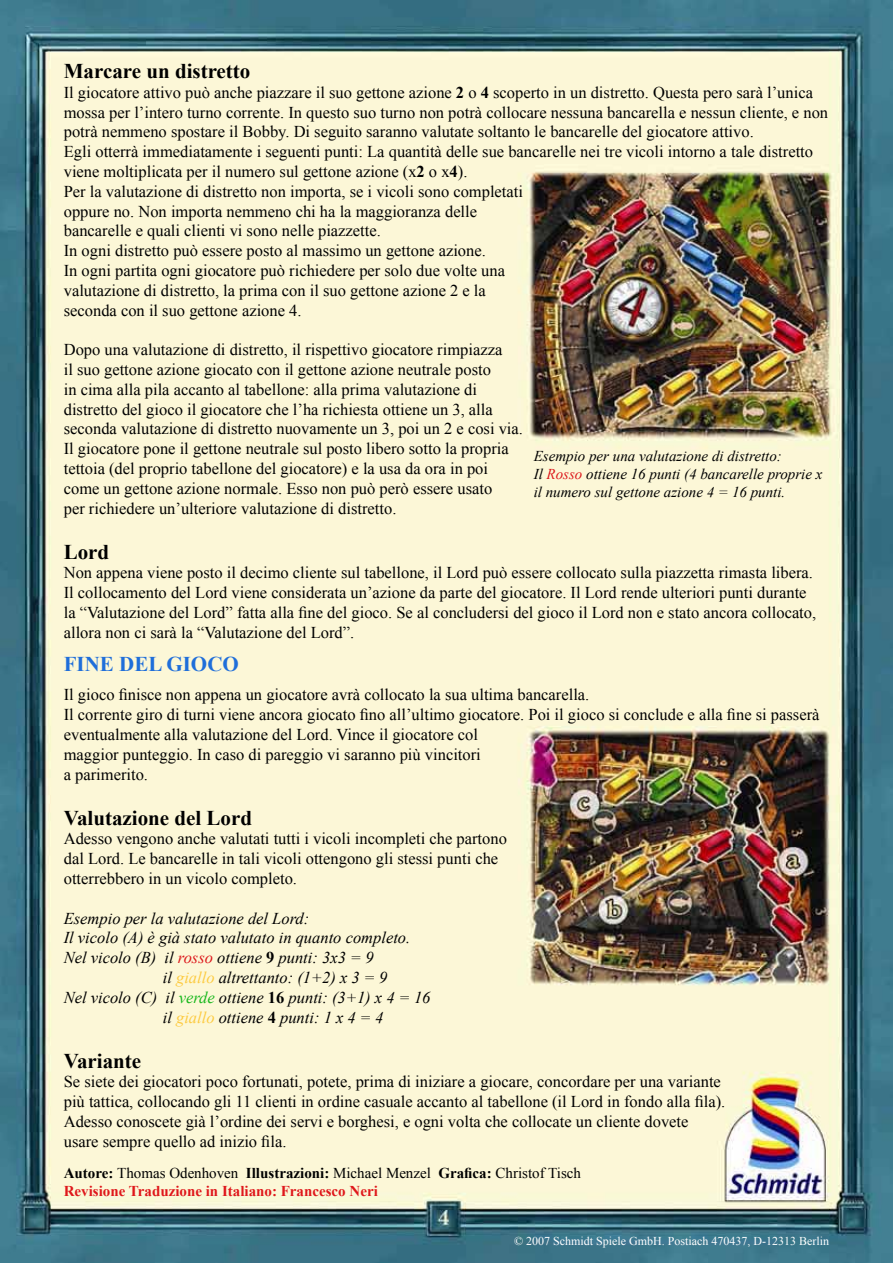
<style>
.page{position:relative;width:893px;height:1263px;background:#fff}
.page>*{position:absolute;margin:0;border:0;box-sizing:border-box;transform-origin:0 0}
.t1{font:700 21px "Times New Roman";color:#000}
.t2{font:700 21px "Times New Roman";color:#1f6eda}
.t3{font:16.5px/19.8px "Times New Roman";color:#000}
.t4{font:italic 16.5px "Times New Roman";color:#000}
.t5{font:700 15px/18px "Times New Roman";color:#df171b}
.t6{font:italic 15px/18px "Times New Roman";color:#000}
.t7{font:12px "Times New Roman";color:#fff}
.s1{font-weight:700}
.s2{color:#dc171b}
.s3{font-weight:700;font-style:normal}
.s4{color:#fdcb41}
.s5{color:#1ab81e}
.s6{color:#000}
.s7{font-weight:400;color:#000}
</style>
<div class="page">
<img style="left:0;top:0;width:893px;height:1263px">
<p class="t1" style="left:64px;top:56px;width:188px">Marcare un distretto</p>
<p class="t3" style="left:64px;top:82px;width:766px">Il giocatore attivo può anche piazzare il suo gettone azione <span class="s1">2</span> o <span class="s1">4</span> scoperto in un distretto. Questa pero sarà l’unica mossa per l’intero turno corrente. In questo suo turno non potrà collocare nessuna bancarella e nessun cliente, e non potrà nemmeno spostare il Bobby. Di seguito saranno valutate soltanto le bancarelle del giocatore attivo.<br>Egli otterrà immediatamente i seguenti punti: La quantità delle sue bancarelle nei tre vicoli intorno a tale distretto viene moltiplicata per il numero sul gettone azione (x<span class="s1">2</span> o x<span class="s1">4</span>).<br>Per la valutazione di distretto non importa, se i vicoli sono completati<br>oppure no. Non importa nemmeno chi ha la maggioranza delle<br>bancarelle e quali clienti vi sono nelle piazzette.<br>In ogni distretto può essere posto al massimo un gettone azione.<br>In ogni partita ogni giocatore può richiedere per solo due volte una<br>valutazione di distretto, la prima con il suo gettone azione 2 e la<br>seconda con il suo gettone azione 4.</p>
<p class="t3" style="left:64px;top:340px;width:461px">Dopo una valutazione di distretto, il rispettivo giocatore rimpiazza<br>il suo gettone azione giocato con il gettone azione neutrale posto<br>in cima alla pila accanto al tabellone: alla prima valutazione di distretto del gioco il giocatore che l’ha richiesta ottiene un 3, alla seconda valutazione di distretto nuovamente un 3, poi un 2 e cosi via.<br>Il giocatore pone il gettone neutrale sul posto libero sotto la propria tettoia (del proprio tabellone del giocatore) e la usa da ora in poi come un gettone azione normale. Esso non può però essere usato<br>per richiedere un’ulteriore valutazione di distretto.</p>
<p class="t1" style="left:64px;top:537px;width:47px">Lord</p>
<p class="t3" style="left:64px;top:563px;width:754px">Non appena viene posto il decimo cliente sul tabellone, il Lord può essere collocato sulla piazzetta rimasta libera.<br>Il collocamento del Lord viene considerata un’azione da parte del giocatore. Il Lord rende ulteriori punti durante la “Valutazione del Lord” fatta alla fine del gioco. Se al concludersi del gioco il Lord non e stato ancora collocato, allora non ci sarà la “Valutazione del Lord”.</p>
<p class="t6" style="left:534px;top:447px;width:290px">Esempio per una valutazione di distretto:<br>Il <span class="s2">Rosso</span> ottiene 16 punti (4 bancarelle proprie x il numero sul gettone azione 4 = 16 punti.</p>
<p class="t2" style="left:64px;top:649px;width:177px">FINE DEL GIOCO</p>
<p class="t3" style="left:64px;top:685px;width:757px">Il gioco finisce non appena un giocatore avrà collocato la sua ultima bancarella.<br>Il corrente giro di turni viene ancora giocato fino all’ultimo giocatore. Poi il gioco si conclude e alla fine si passerà eventualmente alla valutazione del Lord. Vince il giocatore col<br>maggior punteggio. In caso di pareggio vi saranno più vincitori<br>a parimerito.</p>
<p class="t1" style="left:64px;top:803px;width:190px">Valutazione del Lord</p>
<p class="t3" style="left:64px;top:829px;width:445px">Adesso vengono anche valutati tutti i vicoli incompleti che partono dal Lord. Le bancarelle in tali vicoli ottengono gli stessi punti che otterrebbero in un vicolo completo.</p>
<p class="t4" style="left:64px;top:907px;width:247px">Esempio per la valutazione del Lord:</p>
<p class="t4" style="left:64px;top:926px;width:348px">Il vicolo (A) è già stato valutato in quanto completo.</p>
<p class="t4" style="left:64px;top:946px;width:311px">Nel vicolo (B) il <span class="s2">rosso</span> ottiene <span class="s3">9</span> punti: 3x3 = 9</p>
<p class="t4" style="left:163px;top:966px;width:226px">il <span class="s4">giallo</span> altrettanto: (1+2) x 3 = 9</p>
<p class="t4" style="left:64px;top:986px;width:368px">Nel vicolo (C) il <span class="s5">verde</span> ottiene <span class="s3">16</span> punti: (3+1) x 4 = 16</p>
<p class="t4" style="left:163px;top:1006px;width:222px">il <span class="s4">giallo</span> ottiene <span class="s3">4</span> punti: 1 x 4 = 4</p>
<p class="t1" style="left:64px;top:1046px;width:79px">Variante</p>
<p class="t3" style="left:64px;top:1072px;width:663px">Se siete dei giocatori poco fortunati, potete, prima di iniziare a giocare, concordare per una variante più tattica, collocando gli 11 clienti in ordine casuale accanto al tabellone (il Lord in fondo alla fila).<br>Adesso conoscete già l’ordine dei servi e borghesi, e ogni volta che collocate un cliente dovete usare sempre quello ad inizio fila.</p>
<p class="t5" style="left:64px;top:1163px;width:519px"><span class="s6">Autore:</span> <span class="s7">Thomas Odenhoven</span> <span class="s6">Illustrazioni:</span> <span class="s7">Michael Menzel</span> <span class="s6">Grafica:</span> <span class="s7">Christof Tisch<br></span>Revisione Traduzione in Italiano: Francesco Neri</p>
<p class="t7" style="left:514px;top:1232px;width:317px">© 2007 Schmidt Spiele GmbH. Postiach 470437, D-12313 Berlin</p>
</div>
